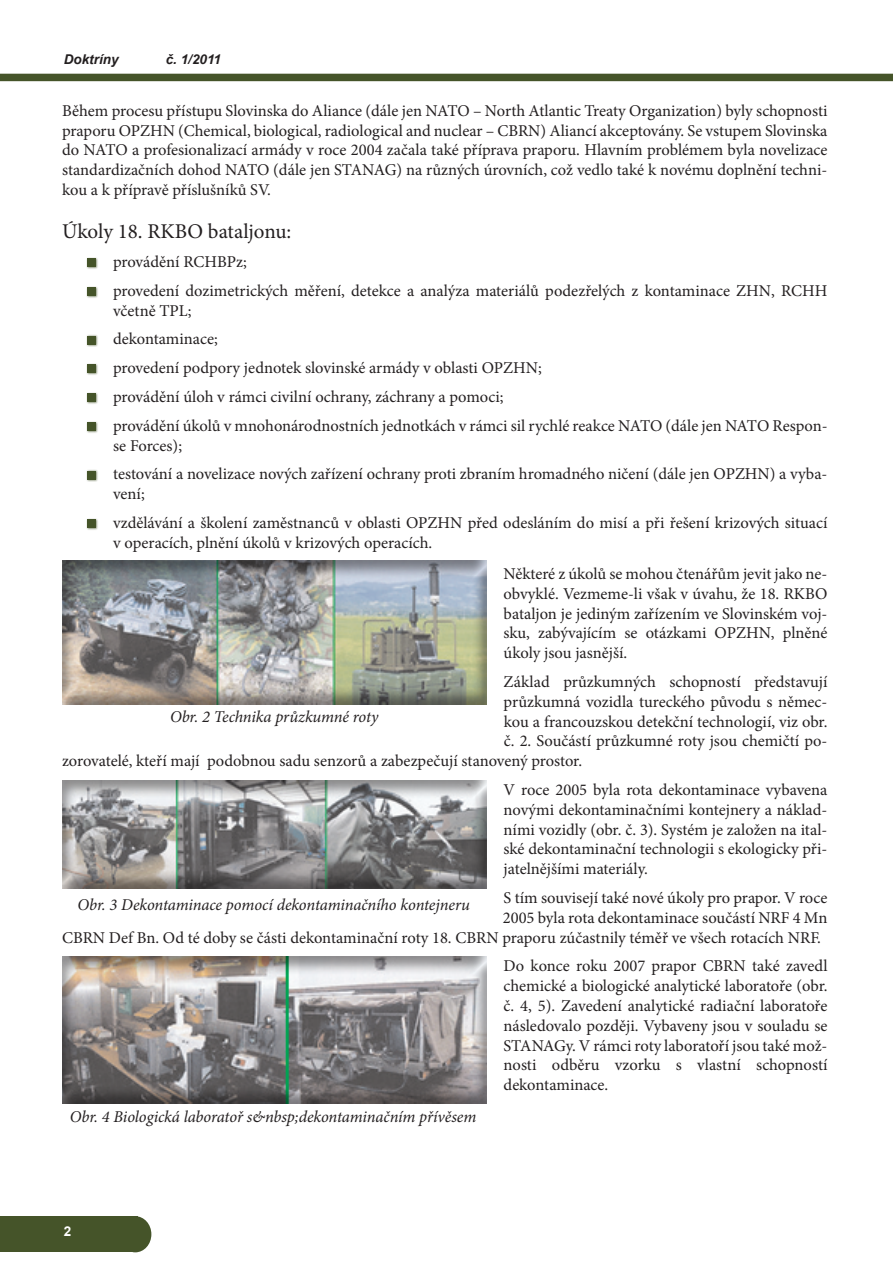
<style>
.page{position:relative;width:893px;height:1263px;background:#fff}
.page>*{position:absolute;margin:0;border:0;box-sizing:border-box;transform-origin:0 0}
.t1{font:21px "Minion Pro";letter-spacing:-.005em;color:#231f20}
.t2{font:16.5px/19.8px "Minion Pro";color:#231f20;text-align:justify}
.t3{font:italic 16.5px "Minion Pro";letter-spacing:-.01em;color:#231f20}
.t4{font:italic 700 13.5px "Arial";color:#231f20}
.t5{font:700 13.5px "Arial";color:#fff}
</style>
<div class="page">
<div style="left:119px;top:1216px;width:32px;height:36px;background:#455429;border-radius:50%"></div>
<div style="left:0;top:1216px;width:137px;height:36px;background:#455429"></div>
<div style="left:0;top:74px;width:893px;height:7px;background:#455429"></div>
<div style="left:86px;top:257px;width:13px;height:12px;background:#455429;opacity:.75"></div>
<div style="left:88px;top:258px;width:8px;height:9px;background:#455429"></div>
<div style="left:86px;top:286px;width:13px;height:12px;background:#455429;opacity:.75"></div>
<div style="left:88px;top:287px;width:8px;height:9px;background:#455429"></div>
<div style="left:86px;top:334px;width:13px;height:13px;background:#455429;opacity:.75"></div>
<div style="left:88px;top:336px;width:8px;height:8px;background:#455429"></div>
<div style="left:86px;top:363px;width:13px;height:13px;background:#455429;opacity:.75"></div>
<div style="left:88px;top:365px;width:8px;height:8px;background:#455429"></div>
<div style="left:86px;top:392px;width:13px;height:12px;background:#455429;opacity:.75"></div>
<div style="left:88px;top:393px;width:8px;height:9px;background:#455429"></div>
<div style="left:86px;top:421px;width:13px;height:12px;background:#455429;opacity:.75"></div>
<div style="left:88px;top:422px;width:8px;height:9px;background:#455429"></div>
<div style="left:86px;top:469px;width:13px;height:13px;background:#455429;opacity:.75"></div>
<div style="left:88px;top:471px;width:8px;height:8px;background:#455429"></div>
<div style="left:86px;top:518px;width:13px;height:12px;background:#455429;opacity:.75"></div>
<div style="left:88px;top:519px;width:8px;height:9px;background:#455429"></div>
<div style="left:61px;top:559px;width:426px;height:147px;background:#231f20;opacity:.5"></div>
<div style="left:61px;top:779px;width:426px;height:111px;background:#231f20;opacity:.5"></div>
<div style="left:61px;top:954px;width:426px;height:150px;background:#231f20;opacity:.5"></div>
<p class="t4" style="left:64px;top:50px;width:56px">Doktríny</p>
<p class="t4" style="left:166px;top:50px;width:57px">č. 1/2011</p>
<p class="t2" style="left:62px;top:101px;width:767px">Během procesu přístupu Slovinska do Aliance (dále jen NATO – North Atlantic Treaty Organization) byly schopnosti praporu OPZHN (Chemical, biological, radiological and nuclear – CBRN) Aliancí akceptovány. Se vstupem Slovinska do NATO a profesionalizací armády v roce 2004 začala také příprava praporu. Hlavním problémem byla novelizace standardizačních dohod NATO (dále jen STANAG) na různých úrovních, což vedlo také k novému doplnění techni&shy;kou a k přípravě příslušníků SV.</p>
<p class="t1" style="left:62px;top:217px;width:231px">Úkoly 18. RKBO bataljonu:</p>
<p class="t2" style="left:113px;top:247px;width:716px;line-height:28.8px">provádění RCHBPz;<br>provedení dozimetrických měření, detekce a analýza materiálů podezřelých z kontaminace ZHN, RCHH</p>
<p class="t2" style="left:113px;top:296px;width:716px;line-height:28.8px;text-align:left">včetně TPL;<br>dekontaminace;<br>provedení podpory jednotek slovinské armády v oblasti OPZHN;<br>provádění úloh v rámci civilní ochrany, záchrany a pomoci;<br>provádění úkolů v mnohonárodnostních jednotkách v rámci sil rychlé reakce NATO (dále jen NATO Respon-</p>
<p class="t2" style="left:113px;top:431px;width:716px;line-height:28.8px">se Forces);<br>testování a novelizace nových zařízení ochrany proti zbraním hromadného ničení (dále jen OPZHN) a vyba-</p>
<p class="t2" style="left:113px;top:480px;width:716px;line-height:28.8px">vení;<br>vzdělávání a školení zaměstnanců v oblasti OPZHN před odesláním do misí a při řešení krizových situací</p>
<p class="t2" style="left:113px;top:533px;width:321px">v operacích, plnění úkolů v krizových operacích.</p>
<p class="t2" style="left:504px;top:564px;width:325px">Některé z úkolů se mohou čtenářům jevit jako ne&shy;obvyklé. Vezmeme-li však v úvahu, že 18. RKBO bataljon je jediným zařízením ve Slovinském voj&shy;sku, zabývajícím se otázkami OPZHN, plněné úkoly jsou jasnější.</p>
<p class="t2" style="left:504px;top:672px;width:325px">Základ průzkumných schopností představují</p>
<p class="t2" style="left:504px;top:692px;width:325px">průzkumná vozidla tureckého původu s němec-</p>
<p class="t2" style="left:504px;top:711px;width:325px">kou a francouzskou detekční technologií, viz obr.</p>
<p class="t2" style="left:504px;top:731px;width:325px">č. 2. Součástí průzkumné roty jsou chemičtí po-</p>
<p class="t2" style="left:62px;top:751px;width:522px">zorovatelé, kteří mají podobnou sadu senzorů a zabezpečují stanovený prostor.</p>
<p class="t2" style="left:504px;top:780px;width:325px">V roce 2005 byla rota dekontaminace vybavena novými dekontaminačními kontejnery a náklad&shy;ními vozidly (obr. č. 3). Systém je založen na ital&shy;ské dekontaminační technologii s ekologicky při&shy;jatelnějšími materiály.</p>
<p class="t2" style="left:504px;top:888px;width:325px">S tím souvisejí také nové úkoly pro prapor. V roce</p>
<p class="t2" style="left:503px;top:908px;width:326px">2005 byla rota dekontaminace součástí NRF 4 Mn</p>
<p class="t2" style="left:62px;top:927px;width:760px">CBRN Def Bn. Od té doby se části dekontaminační roty 18. CBRN praporu zúčastnily téměř ve všech rotacích NRF.</p>
<p class="t2" style="left:504px;top:956px;width:325px">Do konce roku 2007 prapor CBRN také zavedl chemické a biologické analytické laboratoře (obr. č. 4, 5). Zavedení analytické radiační laboratoře následovalo později. Vybaveny jsou v souladu se STANAGy. V rámci roty laboratoří jsou také mož&shy;nosti odběru vzorku s vlastní schopností dekontaminace.</p>
<p class="t3" style="left:170px;top:705px;width:210px">Obr. 2 Technika průzkumné roty</p>
<p class="t3" style="left:77px;top:893px;width:394px">Obr. 3 Dekontaminace pomocí dekontaminačního kontejneru</p>
<p class="t3" style="left:70px;top:1105px;width:408px">Obr. 4 Biologická laboratoř s&amp;nbsp;dekontaminačním přívěsem</p>
<p class="t5" style="left:64px;top:1222px;width:9px">2</p>
</div>
